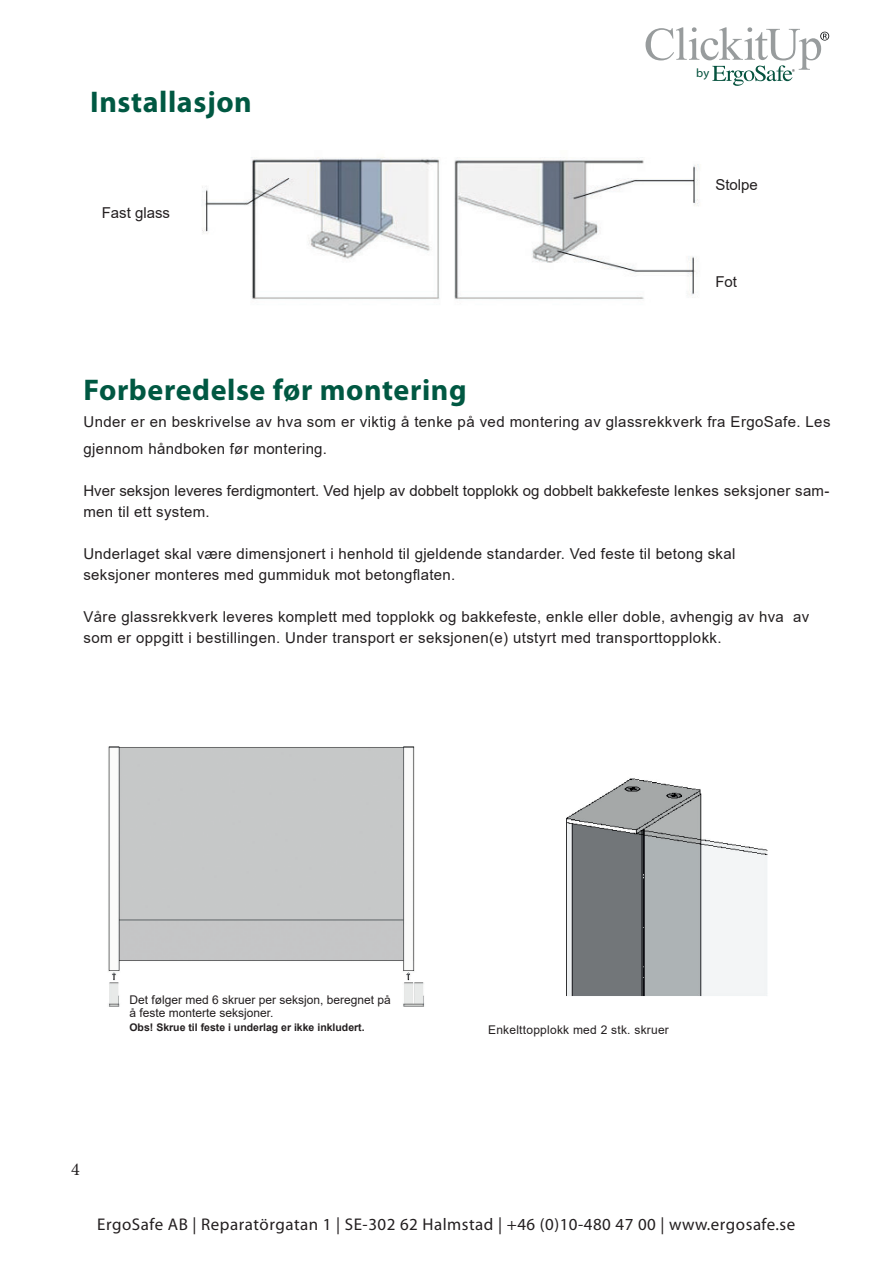
<style>
.page{position:relative;width:893px;height:1263px;background:#fff}
.page>*{position:absolute;margin:0;border:0;box-sizing:border-box;transform-origin:0 0}
.t1{font:700 30px "Myriad Pro";letter-spacing:.02em;color:#005842}
.t2{font:18px "Minion Pro";color:#231f20}
.t3{font:16.95px "Myriad";letter-spacing:.03em;color:#231f20}
.t4{font:15px/21px "Arial";letter-spacing:.02em;color:#231f20}
.t5{font:15px/21px "Arial";color:#231f20}
.t6{font:12.15px "Myriad Pro";color:#05523e}
.t7{font:12px/13.5px "Arial";color:#231f20}
.t8{font:12px "Arial";letter-spacing:.02em;color:#231f20}
.t9{font:700 10.5px "Arial";color:#231f20}
</style>
<div class="page">
<svg style="left:646px;top:27px;width:183px;height:59px"></svg>
<img style="left:202px;top:157px;width:497px;height:143px">
<img style="left:108px;top:746px;width:317px;height:261px">
<img style="left:566px;top:778px;width:202px;height:218px">
<h1 class="t1" style="left:90px;top:82px;width:163px">Installasjon</h1>
<p class="t5" style="left:102px;top:202px;width:70px">Fast glass</p>
<p class="t6" style="left:696px;top:65px;width:14px">by</p>
<p class="t4" style="left:715px;top:174px;width:44px">Stolpe</p>
<p class="t4" style="left:715px;top:271px;width:23px">Fot</p>
<h1 class="t1" style="left:83px;top:370px;width:385px">Forberedelse før montering</h1>
<p class="t4" style="left:83px;top:408px;width:749px;line-height:27px">Under er en beskrivelse av hva som er viktig å tenke på ved montering av glassrekkverk fra ErgoSafe. Les gjennom håndboken før montering.</p>
<p class="t5" style="left:83px;top:480px;width:747px">Hver seksjon leveres ferdigmontert. Ved hjelp av dobbelt topplokk og dobbelt bakkefeste lenkes seksjoner sam&shy;men til ett system.</p>
<p class="t4" style="left:83px;top:543px;width:653px">Underlaget skal være dimensjonert i henhold til gjeldende standarder. Ved feste til betong skal seksjoner monteres med gummiduk mot betongflaten.</p>
<p class="t4" style="left:83px;top:606px;width:727px">Våre glassrekkverk leveres komplett med topplokk og bakkefeste, enkle eller doble, avhengig av hva av som er oppgitt i bestillingen. Under transport er seksjonen(e) utstyrt med transporttopplokk.</p>
<p class="t7" style="left:129px;top:992px;width:263px">Det følger med 6 skruer per seksjon, beregnet på å feste monterte seksjoner.</p>
<p class="t9" style="left:129px;top:1019px;width:237px">Obs! Skrue til feste i underlag er ikke inkludert.</p>
<p class="t8" style="left:488px;top:1021px;width:182px">Enkelttopplokk med 2 stk. skruer</p>
<p class="t2" style="left:71px;top:1157px;width:10px">4</p>
<p class="t3" style="left:97px;top:1216px;width:700px">ErgoSafe AB | Reparatörgatan 1 | SE-302 62 Halmstad | +46 (0)10-480 47 00 | www.ergosafe.se</p>
</div>
